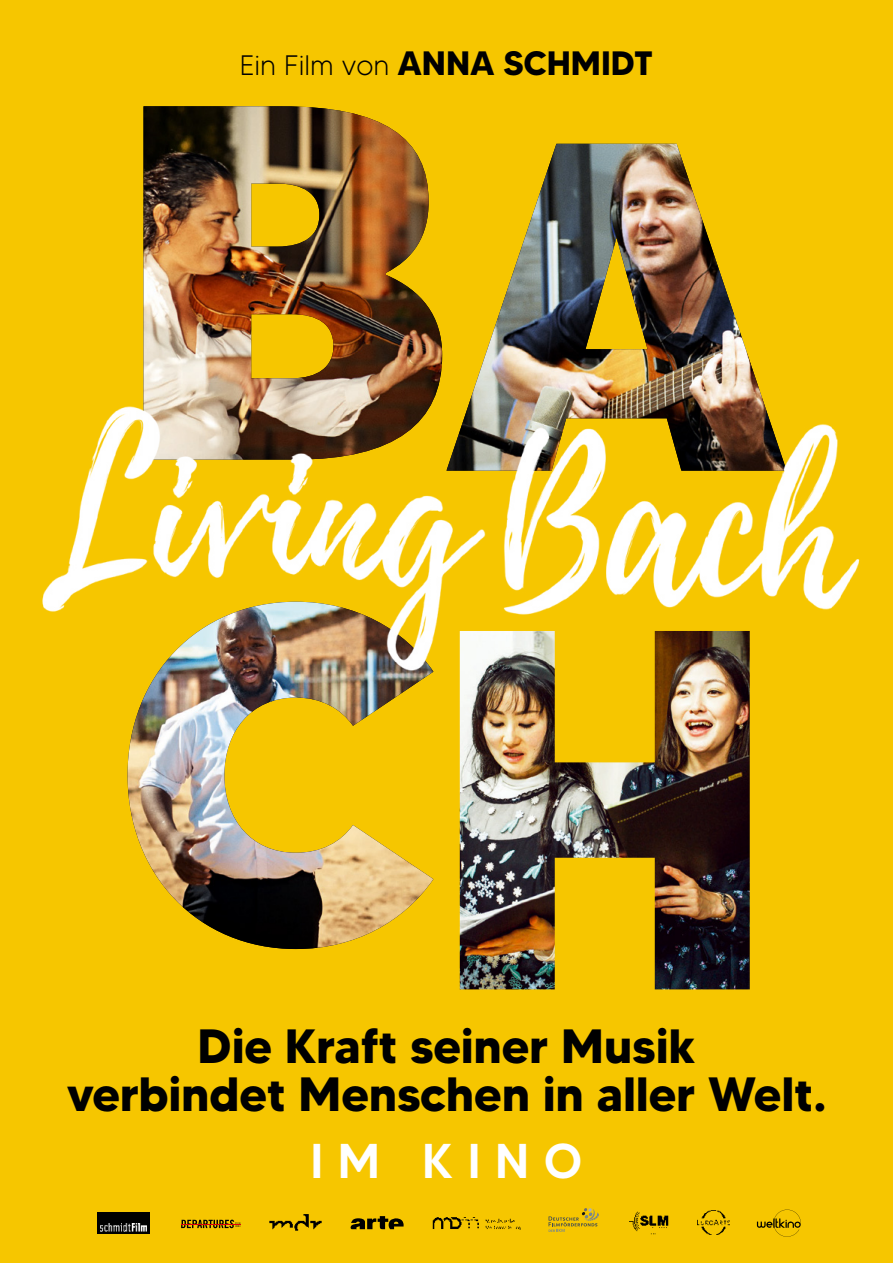
<style>
.page{position:relative;width:893px;height:1263px;background:#f6c600}
.page>*{position:absolute;margin:0;border:0;box-sizing:border-box;transform-origin:0 0}
.t1{font:500 48.75px "MADETOMMY";letter-spacing:.3em;color:#fff}
.t2{font:700 48px/48px "MADETOMMY";letter-spacing:-.005em;color:#000;text-align:center}
.t3{font:700 33.75px "MADETOMMY";color:#000}
.s1{font-weight:300;font-size:28.2px}
</style>
<div class="page">
<img style="left:144px;top:106px;width:298px;height:280px">
<img style="left:475px;top:144px;width:283px;height:242px">
<img style="left:128px;top:678px;width:305px;height:271px">
<img style="left:460px;top:678px;width:290px;height:311px">
<img style="left:42px;top:386px;width:818px;height:292px">
<img style="left:98px;top:1213px;width:52px;height:21px">
<svg style="left:181px;top:1220px;width:59px;height:8px"></svg>
<hr style="left:181px;top:1224px;width:59px;height:1px;background:#e3000b">
<svg style="left:351px;top:1216px;width:53px;height:13px"></svg>
<img style="left:269px;top:1214px;width:53px;height:17px">
<img style="left:432px;top:1217px;width:89px;height:13px">
<svg style="left:549px;top:1208px;width:50px;height:24px"></svg>
<img style="left:697px;top:1210px;width:32px;height:24px">
<img style="left:629px;top:1211px;width:40px;height:23px">
<svg style="left:757px;top:1209px;width:44px;height:28px"></svg>
<p class="t3" style="left:240px;top:42px;width:415px"><span class="s1">Ein Film von</span> ANNA SCHMIDT</p>
<p class="t2" style="left:67px;top:1021px;width:761px">Die Kraft seiner Musik<br>verbindet Menschen in aller Welt.</p>
<p class="t1" style="left:310px;top:1131px;width:274px">IM KINO</p>
</div>
